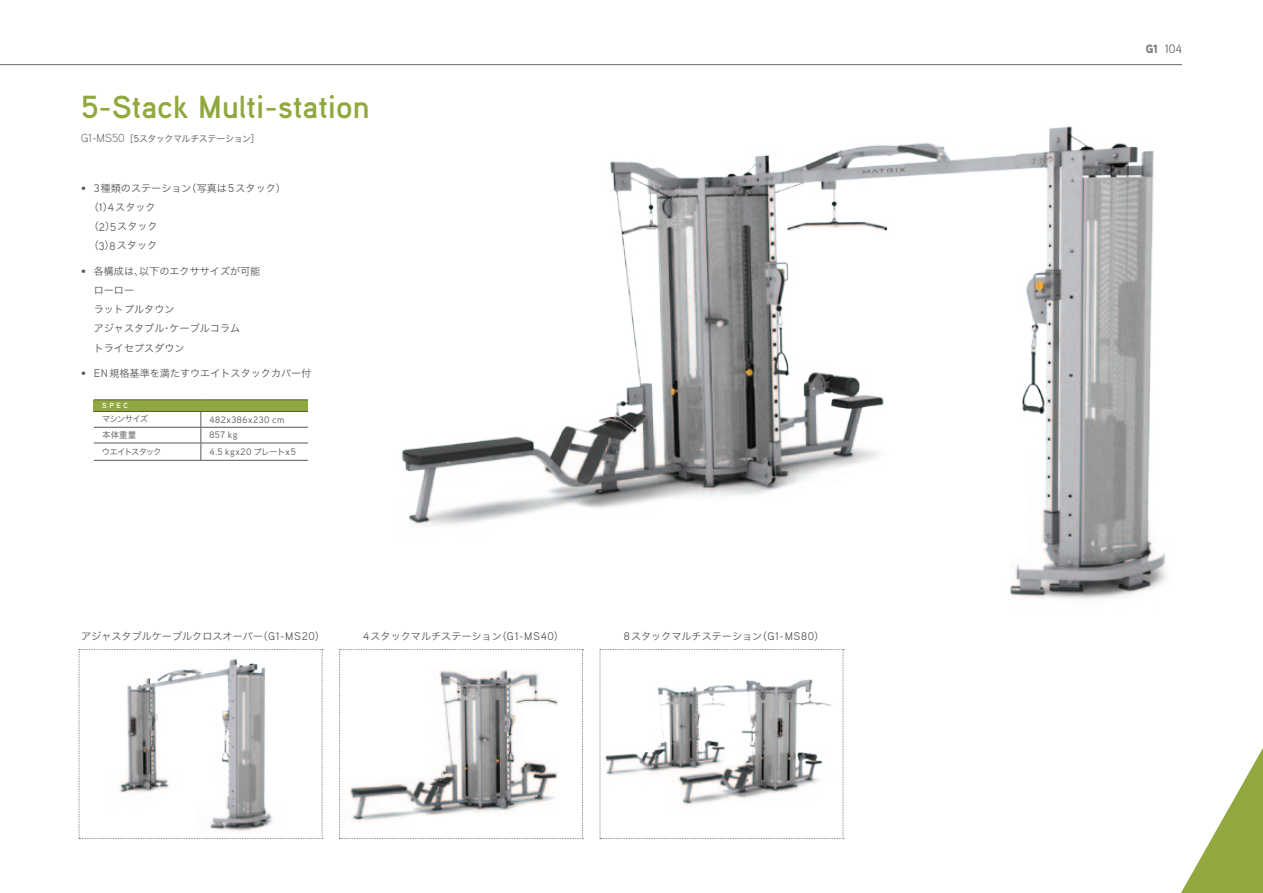
<style>
.page{position:relative;width:1263px;height:893px;background:#fff}
.page>*{position:absolute;margin:0;border:0;box-sizing:border-box;transform-origin:0 0}
.t1{font:700 31.95px "Aaux Pro";color:#90a83d}
.t2{font:300 12px "Aaux Pro";color:#76787b}
.t3{font:10.05px/19.2px "Hira Kaku Pro W3";color:#57585a}
.t4{font:9.3px "Aaux Pro";letter-spacing:.055em;color:#57585a}
.t5{font:9px "Hira Kaku Pro W3";letter-spacing:-.055em;color:#57585a}
.t6{font:8.55px "Hira Kaku Pro W3";letter-spacing:-.1em;color:#57585a}
.t7{font:8.55px "Hira Kaku Pro W3";letter-spacing:-.14em;color:#57585a}
.t8{font:700 7.5px "Aaux Pro";color:#fff}
.s1{font-family:"Aaux Pro";font-weight:300;font-size:11.7px}
.s2{font-family:"Aaux Pro";font-size:9.9px}
.s3{font-family:"Aaux Pro";font-size:11.1px}
.s4{font-family:"Hira Kaku Pro W3";font-size:8.55px}
.s5{font-weight:900}
</style>
<div class="page">
<div style="left:94px;top:400px;width:214px;height:11px;background:#90a83d"></div>
<hr style="left:94px;top:399px;width:107px;height:1px;background:#57585a">
<hr style="left:201px;top:399px;width:107px;height:1px;background:#57585a">
<hr style="left:94px;top:411px;width:107px;height:1px;background:#57585a">
<hr style="left:201px;top:411px;width:107px;height:1px;background:#57585a">
<hr style="left:94px;top:427px;width:107px;height:1px;background:#57585a">
<hr style="left:201px;top:427px;width:107px;height:1px;background:#57585a">
<hr style="left:94px;top:443px;width:107px;height:1px;background:#57585a">
<hr style="left:94px;top:460px;width:107px;height:1px;background:#57585a">
<svg style="left:201px;top:412px;width:1px;height:48px"></svg>
<hr style="left:201px;top:443px;width:107px;height:1px;background:#57585a">
<hr style="left:201px;top:460px;width:107px;height:1px;background:#57585a">
<svg style="left:339px;top:649px;width:244px;height:190px"></svg>
<svg style="left:600px;top:649px;width:244px;height:190px"></svg>
<img style="left:401px;top:126px;width:766px;height:473px">
<svg style="left:79px;top:649px;width:244px;height:190px"></svg>
<hr style="left:0;top:64px;width:1182px;height:1px;background:#76787b">
<svg style="left:1181px;top:748px;width:82px;height:145px"></svg>
<h1 class="t1" style="left:81px;top:86px;width:290px">5-Stack Multi-station</h1>
<p class="t5" style="left:81px;top:131px;width:180px"><span class="s1">G1-MS50</span>［<span class="s2">5</span>スタックマルチステーション］</p>
<p class="t3" style="left:89px;top:178px;width:199px;text-indent:-8px"><span class="s3">• 3</span>種類のステーション（写真は<span class="s3">5</span>スタック）（<span class="s3">1</span>）<span class="s3">4</span>スタック<br>（<span class="s3">2</span>）<span class="s3">5</span>スタック<br>（<span class="s3">3</span>）<span class="s3">8</span>スタック</p>
<p class="t3" style="left:94px;top:261px;width:168px;text-indent:-13px"><span class="s3">•</span> 各構成は、以下のエクササイズが可能ローロー<br>ラットプルタウン<br>アジャスタブル・ケーブルコラム<br>トライセプスダウン</p>
<p class="t3" style="left:81px;top:363px;width:232px"><span class="s3">• EN</span>規格基準を満たすウエイトスタックカバー付</p>
<p class="t8" style="left:102px;top:400px;width:27px">S P E C</p>
<p class="t6" style="left:102px;top:412px;width:48px">マシンサイズ</p>
<p class="t4" style="left:209px;top:413px;width:77px">482x386x230 cm</p>
<p class="t6" style="left:102px;top:427px;width:36px">本体重量</p>
<p class="t4" style="left:209px;top:429px;width:30px">857 kg</p>
<p class="t7" style="left:102px;top:444px;width:61px">ウエイトスタック</p>
<p class="t4" style="left:209px;top:446px;width:88px">4.5 kgx20 <span class="s4">プレート</span>x5</p>
<p class="t3" style="left:81px;top:626px;width:245px">アジャスタブルケーブルクロスオーバー（<span class="s3">G1-MS20</span>）</p>
<p class="t3" style="left:363px;top:626px;width:202px"><span class="s3">4</span>スタックマルチステーション（<span class="s3">G1-MS40</span>）</p>
<p class="t3" style="left:624px;top:626px;width:202px"><span class="s3">8</span>スタックマルチステーション（<span class="s3">G1-MS80</span>）</p>
<p class="t2" style="left:1146px;top:41px;width:38px"><span class="s5">G1</span> 104</p>
</div>
